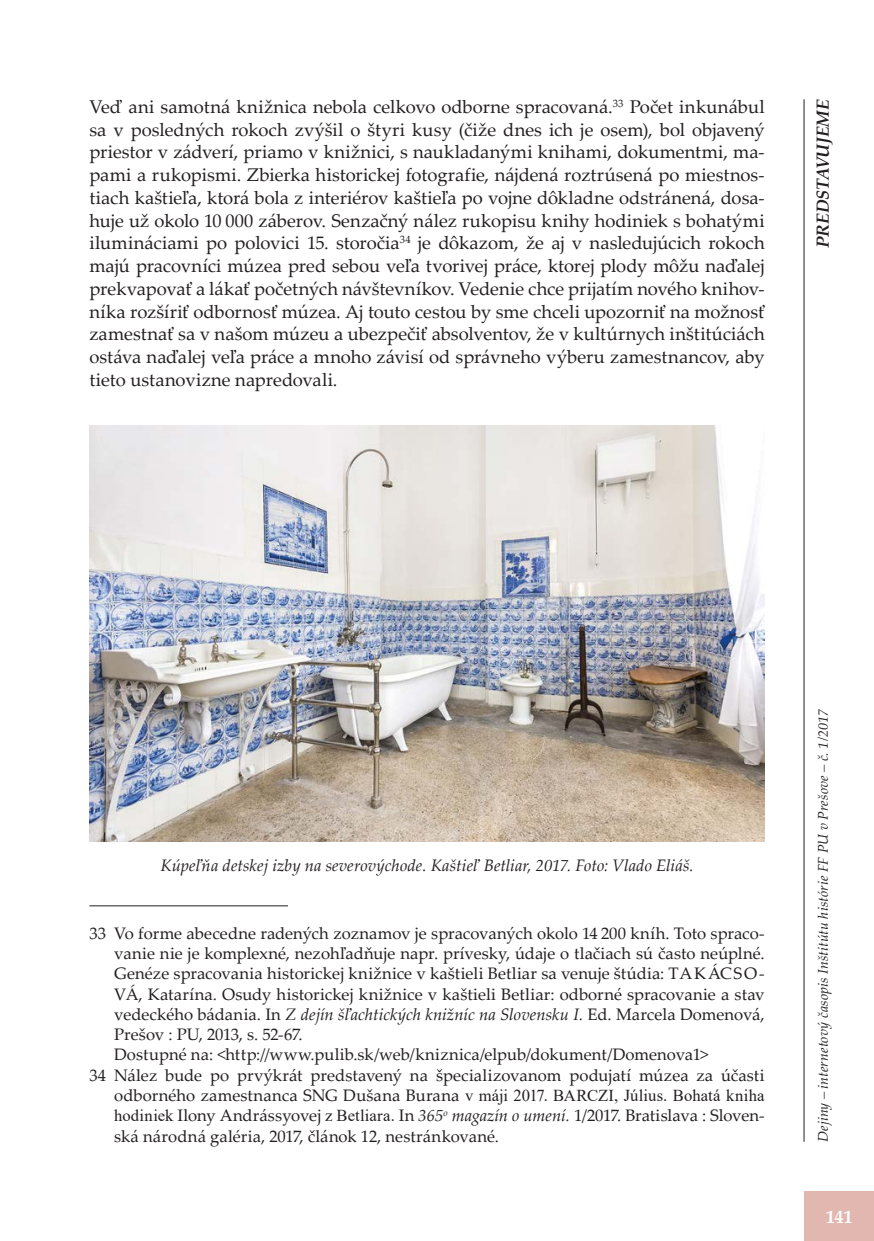
<style>
.page{position:relative;width:874px;height:1241px;background:#fff}
.page>*{position:absolute;margin:0;border:0;box-sizing:border-box;transform-origin:0 0}
.t1{font:18.38px/22.8px "Palatino Linotype";color:#231f20;text-align:justify}
.t2{font:700 18.38px "Palatino Linotype";color:#fff}
.t3{font:italic 700 17.5px "Palatino Linotype";color:#231f20}
.t4{font:16.62px/20.3px "Palatino Linotype";letter-spacing:.005em;color:#231f20;text-align:justify}
.t5{font:italic 16.62px "Palatino Linotype";letter-spacing:.005em;color:#231f20}
.t6{font:italic 14px "Palatino Linotype";letter-spacing:.01em;color:#231f20}
.s1{font-style:italic}
.s2{font-family:"Times New Roman"}
</style>
<div class="page">
<div style="left:804px;top:1191px;width:69px;height:49px;background:#e2b7af"></div>
<hr style="left:803px;top:99px;width:1px;height:1042px;background:#231f20">
<hr style="left:89px;top:905px;width:199px;height:1px;background:#231f20">
<img style="left:89px;top:425px;width:675px;height:416px">
<p class="t1" style="left:89px;top:94px;width:676px">Veď ani samotná knižnica nebola celkovo odborne spracovaná.<sup>33</sup> Počet inkunábul sa v posledných rokoch zvýšil o štyri kusy (čiže dnes ich je osem), bol objavený priestor v zádverí, priamo v knižnici, s naukladanými knihami, dokumentmi, ma&shy;pami a rukopismi. Zbierka historickej fotografie, nájdená roztrúsená po miestnos&shy;tiach kaštieľa, ktorá bola z interiérov kaštieľa po vojne dôkladne odstránená, dosa&shy;huje už okolo 10 000 záberov. Senzačný nález rukopisu knihy hodiniek s bohatými ilumináciami po polovici 15. storočia<sup>34</sup> je dôkazom, že aj v nasledujúcich rokoch majú pracovníci múzea pred sebou veľa tvorivej práce, ktorej plody môžu naďalej prekvapovať a lákať početných návštevníkov. Vedenie chce prijatím nového knihov&shy;níka rozšíriť odbornosť múzea. Aj touto cestou by sme chceli upozorniť na možnosť zamestnať sa v našom múzeu a ubezpečiť absolventov, že v kultúrnych inštitúciách ostáva naďalej veľa práce a mnoho závisí od správneho výberu zamestnancov, aby tieto ustanovizne napredovali.</p>
<p class="t3" style="left:810px;top:248px;width:150px;rotate:-90deg">PREDSTAVUJEME</p>
<p class="t5" style="left:160px;top:853px;width:534px">Kúpeľňa detskej izby na severovýchode. Kaštieľ Betliar, 2017. Foto: Vlado Eliáš.</p>
<p class="t4" style="left:114px;top:921px;width:651px;text-indent:-25px">33 Vo forme abecedne radených zoznamov je spracovaných okolo 14 200 kníh. Toto spraco&shy;vanie nie je komplexné, nezohľadňuje napr. prívesky, údaje o tlačiach sú často neúplné.<br>Genéze spracovania historickej knižnice v kaštieli Betliar sa venuje štúdia: Takácso</p>
<p class="t4" style="left:758px;top:962px;width:7px">-</p>
<p class="t4" style="left:114px;top:982px;width:651px">vá, Katarína. Osudy historickej knižnice v kaštieli Betliar: odborné spracovanie a stav</p>
<p class="t4" style="left:114px;top:1003px;width:651px">vedeckého bádania. In <span class="s1">Z dejín šľachtických knižníc na Slovensku I.</span> Ed. Marcela Domenová,</p>
<p class="t4" style="left:114px;top:1023px;width:190px">Prešov : PU, 2013, s. 52-67.</p>
<p class="t4" style="left:114px;top:1043px;width:595px">Dostupné na: &lt;http://www.pulib.sk/web/kniznica/elpub/dokument/Domenova1&gt;</p>
<p class="t4" style="left:89px;top:1064px;width:676px">34 Nález bude po prvýkrát predstavený na špecializovanom podujatí múzea za účasti</p>
<p class="t4" style="left:114px;top:1084px;width:651px">odborného zamestnanca SNG Dušana Burana <span class="s2">v máji 2017. BARCZI, Július. Bohatá kniha</span></p>
<p class="t4" style="left:114px;top:1104px;width:651px"><span class="s2">hodiniek</span> Ilony Andrássyovej <span class="s2">z Betliara.</span> In <span class="s1">365</span><sup>o</sup> <span class="s1">magazín o umení.</span> 1/2017. Bratislava : Sloven-</p>
<p class="t4" style="left:114px;top:1124px;width:386px">ská národná galéria, 2017, článok 12, nestránkované.</p>
<p class="t6" style="left:812px;top:1141px;width:434px;rotate:-90deg">Dejiny – internetový časopis Inštitútu histórie FF PU v Prešove – č. 1/2017</p>
<p class="t2" style="left:825px;top:1203px;width:28px">141</p>
</div>
